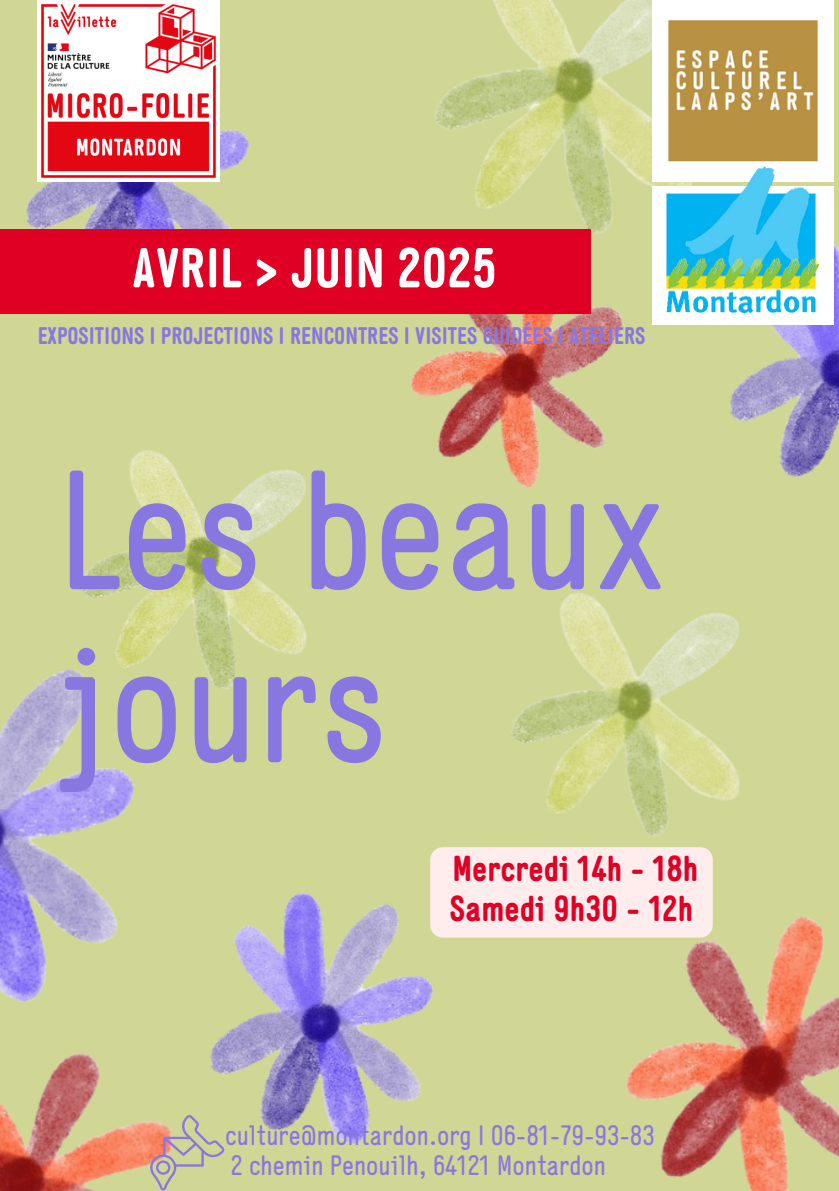
<style>
.page{position:relative;width:839px;height:1191px;background:#fff}
.page>*{position:absolute;margin:0;border:0;box-sizing:border-box;transform-origin:0 0}
.t1{font:168.2px/173px "Generika";color:#8977e1}
.t2{font:700 55.6px "Generika";color:#fff}
.t3{font:700 35.8px/40.2px "Generika";color:#df0024}
.t4{font:27.8px "Generika";color:#8977e1}
.t5{font:700 23.8px "Generika";color:#8977e1}
</style>
<div class="page">
<img style="left:0;top:0;width:838px;height:1191px">
<div style="left:0;top:229px;width:590px;height:85px;background:#df0024"></div>
<svg style="left:150px;top:1115px;width:75px;height:76px;background:#c9c09c"></svg>
<img style="left:652px;top:0;width:181px;height:182px">
<div style="left:652px;top:186px;width:181px;height:138px;background:#fff"></div>
<img style="left:663px;top:161px;width:160px;height:153px">
<img style="left:38px;top:0;width:181px;height:182px">
<div style="left:430px;top:847px;width:282px;height:91px;background:#ffedee"></div>
<p class="t2" style="left:132px;top:245px;width:367px">AVRIL &gt; JUIN 2025</p>
<p class="t5" style="left:38px;top:326px;width:609px">EXPOSITIONS I PROJECTIONS I RENCONTRES I VISITES GUIDÉES I ATELIERS</p>
<p class="t1" style="left:58px;top:457px;width:609px">Les beaux jours</p>
<p class="t3" style="left:449px;top:851px;width:250px">Mercredi 14h - 18h<br>Samedi 9h30 - 12h</p>
<h2 class="t4" style="left:225px;top:1124px;width:431px">culture@montardon.org I 06-81-79-93-83</h2>
<p class="t4" style="left:231px;top:1154px;width:376px">2 chemin Penouilh, 64121 Montardon</p>
</div>
